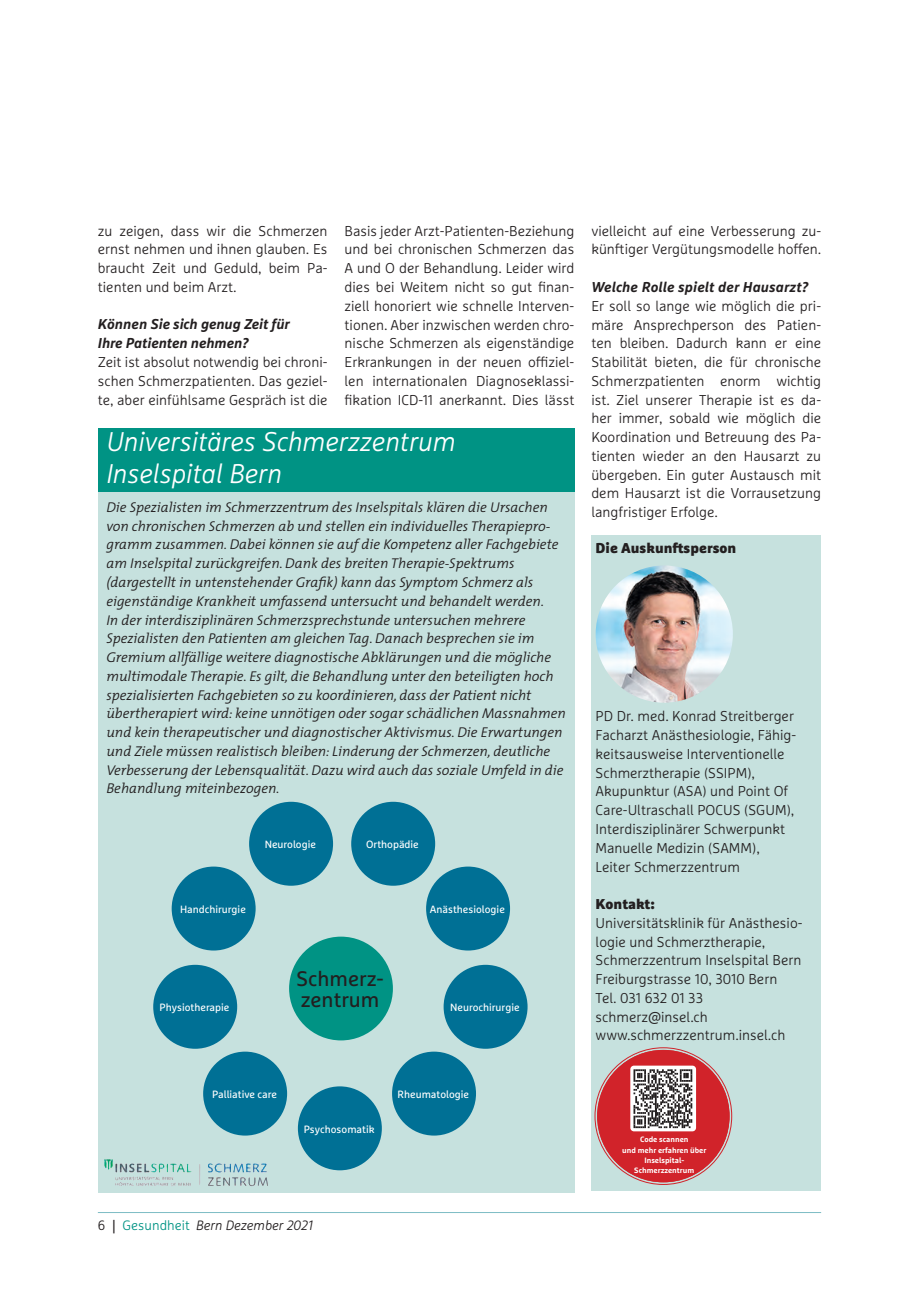
<style>
.page{position:relative;width:919px;height:1289px;background:#fff}
.page>*{position:absolute;margin:0;border:0;box-sizing:border-box;transform-origin:0 0}
.t1{font:italic 300 27px/32.4px "Marselis Pro";color:#fff}
.t2{font:21px/21px "Marselis Pro";color:#231f20}
.t3{font:300 14.25px/18.8px "Marselis Pro";color:#231f20;text-align:justify}
.t4{font:italic 300 14.25px/18.8px "The Mix";color:#231f20}
.t5{font:italic 700 14.25px/18.8px "Marselis Pro";color:#231f20}
.t6{font:900 14.25px "Marselis Pro";color:#231f20}
.t7{font:italic 300 13.5px "Marselis Pro";color:#231f20}
.t8{font:10.5px "Marselis Pro";color:#fff}
.t9{font:700 7.8px/10.4px "Marselis Pro";color:#fff;text-align:center}
.s1{font-style:normal}
.s2{font-family:"The Mix";font-weight:600;font-style:normal}
.s3{font-style:normal;color:#009384}
</style>
<div class="page">
<hr style="left:98px;top:1212px;width:723px;height:1px;background:#7dbcc4">
<div style="left:591px;top:536px;width:230px;height:655px;background:#c6e1de"></div>
<div style="left:597px;top:1049px;width:132px;height:133px;background:#d1232a;border-radius:50%"></div>
<div style="left:597px;top:1049px;width:132px;height:133px;border:3px solid #d1232a;border-radius:50%"></div>
<div style="left:630px;top:1065px;width:66px;height:66px;background:#fff;border-radius:4px"></div>
<div style="left:98px;top:428px;width:476px;height:764px;background:#c6e1de"></div>
<img style="left:595px;top:565px;width:137px;height:137px;border-radius:50%">
<div style="left:98px;top:428px;width:476px;height:63px;background:#009384"></div>
<img style="left:104px;top:1159px;width:164px;height:28px">
<svg style="left:633px;top:1069px;width:59px;height:59px"></svg>
<div style="left:426px;top:866px;width:84px;height:84px;background:#007095;border-radius:50%"></div>
<div style="left:298px;top:1086px;width:84px;height:84px;background:#007095;border-radius:50%"></div>
<div style="left:172px;top:866px;width:83px;height:84px;background:#007095;border-radius:50%"></div>
<div style="left:153px;top:964px;width:84px;height:84px;background:#007095;border-radius:50%"></div>
<div style="left:392px;top:1051px;width:84px;height:84px;background:#007095;border-radius:50%"></div>
<div style="left:443px;top:964px;width:84px;height:84px;background:#007095;border-radius:50%"></div>
<div style="left:249px;top:801px;width:84px;height:84px;background:#007095;border-radius:50%"></div>
<div style="left:351px;top:801px;width:84px;height:84px;background:#007095;border-radius:50%"></div>
<div style="left:203px;top:1051px;width:84px;height:84px;background:#007095;border-radius:50%"></div>
<div style="left:289px;top:936px;width:104px;height:104px;background:#009384;border-radius:50%"></div>
<p class="t3" style="left:344px;top:223px;width:231px">Basis jeder Arzt-Patienten-Beziehung und bei chronischen Schmerzen das A und O der Behandlung. Leider wird dies bei Weitem nicht so gut finan&shy;ziell honoriert wie schnelle Interven&shy;tionen. Aber inzwischen werden chro&shy;nische Schmerzen als eigenständige Erkrankungen in der neuen offiziel&shy;len internationalen Diagnoseklassi&shy;fikation ICD-11 anerkannt. Dies lässt</p>
<p class="t3" style="left:591px;top:223px;width:231px">vielleicht auf eine Verbesserung zu&shy;künftiger Vergütungsmodelle hoffen.</p>
<p class="t3" style="left:98px;top:223px;width:231px">zu zeigen, dass wir die Schmerzen ernst nehmen und ihnen glauben. Es braucht Zeit und Geduld, beim Pa&shy;tienten und beim Arzt.</p>
<p class="t5" style="left:98px;top:316px;width:193px">Können Sie sich genug Zeit für<br>Ihre Patienten nehmen?</p>
<p class="t3" style="left:98px;top:354px;width:231px">Zeit ist absolut notwendig bei chroni&shy;schen Schmerzpatienten. Das geziel&shy;te, aber einfühlsame Gespräch ist die</p>
<p class="t5" style="left:591px;top:279px;width:218px">Welche Rolle spielt der Hausarzt?</p>
<p class="t3" style="left:591px;top:298px;width:231px">Er soll so lange wie möglich die pri&shy;märe Ansprechperson des Patien&shy;ten bleiben. Dadurch kann er eine Stabilität bieten, die für chronische Schmerzpatienten enorm wichtig ist. Ziel unserer Therapie ist es da&shy;her immer, sobald wie möglich die Koordination und Betreuung des Pa&shy;tienten wieder an den Hausarzt zu übergeben. Ein guter Austausch mit dem Hausarzt ist die Vorrausetzung langfristiger Erfolge.</p>
<h1 class="t1" style="left:106px;top:428px;width:350px">Universitäres Schmerzzentrum<br>Inselspital Bern</h1>
<p class="t4" style="left:106px;top:499px;width:461px">Die Spezialisten im Schmerzzentrum des Inselspitals klären die Ursachen von chronischen Schmerzen ab und stellen ein individuelles Therapiepro&shy;gramm zusammen. Dabei können sie auf die Kompetenz aller Fachgebiete am Inselspital zurückgreifen. Dank des breiten Therapie-Spektrums (dargestellt in untenstehender Grafik) kann das Symptom Schmerz als eigenständige Krankheit umfassend untersucht und behandelt werden.<br>In der interdisziplinären Schmerzsprechstunde untersuchen mehrere Spezialisten den Patienten am gleichen Tag. Danach besprechen sie im Gremium allfällige weitere diagnostische Abklärungen und die mögliche multimodale Therapie. Es gilt, die Behandlung unter den beteiligten hoch spezialisierten Fachgebieten so zu koordinieren, dass der Patient nicht übertherapiert wird: keine unnötigen oder sogar schädlichen Massnahmen und kein therapeutischer und diagnostischer Aktivismus. Die Erwartungen und Ziele müssen realistisch bleiben: Linderung der Schmerzen, deutliche Verbesserung der Lebensqualität. Dazu wird auch das soziale Umfeld in die Behandlung miteinbezogen.</p>
<p class="t6" style="left:595px;top:542px;width:142px">Die Auskunftsperson</p>
<p class="t3" style="left:595px;top:708px;width:202px;text-align:left">PD Dr. med. Konrad Streitberger<br>Facharzt Anästhesiologie, Fähig&shy;keitsausweise Interven tionelle<br>Schmerztherapie (SSIPM),<br>Akupunktur (ASA) und Point Of<br>Care-Ultraschall POCUS (SGUM),<br>Interdisziplinärer Schwerpunkt<br>Manuelle Medizin (SAMM),<br>Leiter Schmerzzentrum</p>
<p class="t6" style="left:595px;top:899px;width:60px">Kontakt:</p>
<p class="t3" style="left:595px;top:914px;width:208px;text-align:left">Universitätsklinik für Anästhesio&shy;logie und Schmerztherapie,<br>Schmerzzentrum Inselspital Bern<br>Freiburgstrasse 10, 3010 Bern<br>Tel. 031 632 01 33 schmerz@insel.ch www.schmerzzentrum.insel.ch</p>
<p class="t8" style="left:265px;top:840px;width:53px">Neurologie</p>
<p class="t8" style="left:366px;top:840px;width:54px">Orthopädie</p>
<p class="t8" style="left:180px;top:905px;width:67px">Handchirurgie</p>
<p class="t8" style="left:430px;top:905px;width:76px">Anästhesiologie</p>
<h2 class="t2" style="left:296px;top:970px;width:89px">Schmerz&shy;zentrum</h2>
<p class="t8" style="left:160px;top:1003px;width:71px">Physiotherapie</p>
<p class="t8" style="left:450px;top:1003px;width:71px">Neurochirurgie</p>
<p class="t8" style="left:212px;top:1090px;width:66px">Palliative care</p>
<p class="t8" style="left:304px;top:1125px;width:72px">Psychosomatik</p>
<p class="t8" style="left:397px;top:1090px;width:73px">Rheumatologie</p>
<p class="t7" style="left:98px;top:1220px;width:216px"><span class="s1">6</span> <span class="s2">|</span> <span class="s3">Gesundheit</span> Bern Dezember 2021</p>
<p class="t9" style="left:622px;top:1135px;width:86px">Code scannen<br>und mehr erfahren über<br>Inselspital-<br>Schmerzzentrum</p>
</div>
